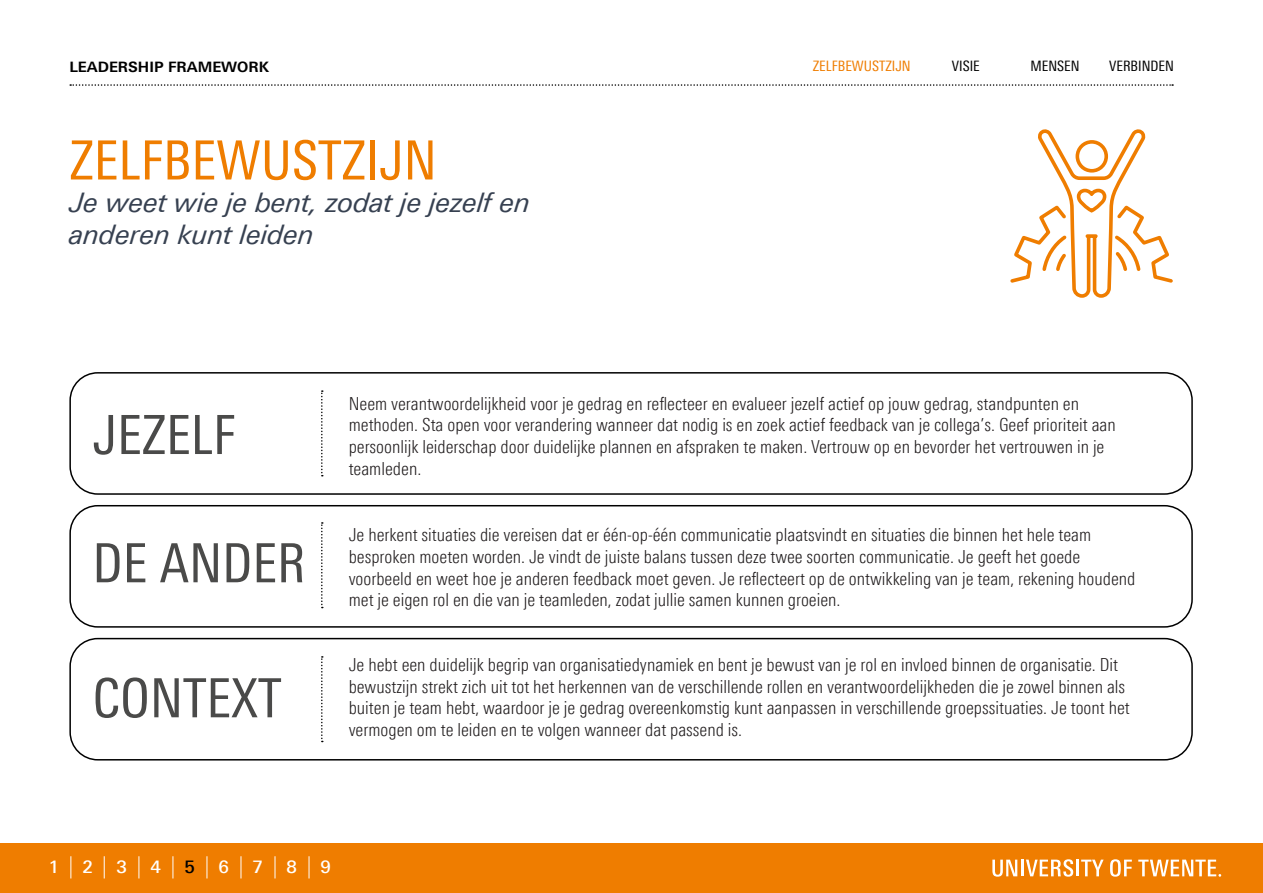
<style>
.page{position:relative;width:1263px;height:893px;background:#fff}
.page>*{position:absolute;margin:0;border:0;box-sizing:border-box;transform-origin:0 0}
.t1{font:54px "Linotype Univers 420 Cn";color:#4a4a49}
.t2{font:54px "Linotype Univers 420 Cn";color:#ef7d00}
.t3{font:italic 27px/32.4px "Linotype Univers 431";color:#374151}
.t4{font:300 18px/21.6px "Linotype Univers 320 Cn";color:#211d1e}
.t5{font:500 17.25px "Linotype Univers 530";color:#fff}
.t6{font:500 17.25px "Linotype Univers 530";color:#000}
.t7{font:14.4px "Linotype Univers 420 Cn";color:#000}
.t8{font:700 14.4px "Linotype Univers 630";color:#000}
.t9{font:14.4px "Linotype Univers 420 Cn";color:#ef7d00}
</style>
<div class="page">
<svg style="left:70px;top:84px;width:1103px;height:2px"></svg>
<div style="left:0;top:843px;width:1263px;height:50px;background:#ef7d00"></div>
<svg style="left:992px;top:860px;width:25px;height:17px"></svg>
<hr style="left:1021px;top:860px;width:3px;height:16px;background:#fff">
<hr style="left:1076px;top:860px;width:3px;height:16px;background:#fff">
<svg style="left:1026px;top:859px;width:47px;height:18px"></svg>
<svg style="left:1138px;top:860px;width:83px;height:17px"></svg>
<svg style="left:1081px;top:860px;width:22px;height:16px"></svg>
<svg style="left:1110px;top:859px;width:22px;height:18px"></svg>
<div style="left:69px;top:372px;width:1124px;height:123px;border:2px solid #000;border-radius:28px"></div>
<div style="left:69px;top:505px;width:1124px;height:123px;border:2px solid #000;border-radius:28px"></div>
<div style="left:69px;top:638px;width:1124px;height:122px;border:2px solid #000;border-radius:28px"></div>
<svg style="left:321px;top:390px;width:2px;height:86px"></svg>
<svg style="left:321px;top:522px;width:2px;height:86px"></svg>
<svg style="left:321px;top:656px;width:2px;height:86px"></svg>
<svg style="left:1010px;top:129px;width:163px;height:169px"></svg>
<svg style="left:70px;top:856px;width:1px;height:22px"></svg>
<svg style="left:104px;top:856px;width:1px;height:22px"></svg>
<svg style="left:138px;top:856px;width:1px;height:22px"></svg>
<svg style="left:172px;top:856px;width:1px;height:22px"></svg>
<svg style="left:206px;top:856px;width:1px;height:22px"></svg>
<svg style="left:240px;top:856px;width:1px;height:22px"></svg>
<svg style="left:274px;top:856px;width:1px;height:22px"></svg>
<svg style="left:309px;top:856px;width:1px;height:22px"></svg>
<p class="t8" style="left:69px;top:59px;width:201px">LEADERSHIP FRAMEWORK</p>
<h1 class="t2" style="left:69px;top:129px;width:369px">ZELFBEWUSTZIJN</h1>
<h2 class="t3" style="left:69px;top:186px;width:463px">Je weet wie je bent, zodat je jezelf en anderen kunt leiden</h2>
<p class="t9" style="left:813px;top:57px;width:99px">ZELFBEWUSTZIJN</p>
<p class="t7" style="left:952px;top:57px;width:29px">VISIE</p>
<p class="t7" style="left:1030px;top:57px;width:51px">MENSEN</p>
<p class="t7" style="left:1109px;top:57px;width:66px">VERBINDEN</p>
<h1 class="t1" style="left:92px;top:403px;width:145px">JEZELF</h1>
<h1 class="t1" style="left:92px;top:532px;width:214px">DE ANDER</h1>
<h1 class="t1" style="left:92px;top:667px;width:191px">CONTEXT</h1>
<p class="t4" style="left:349px;top:393px;width:769px">Neem verantwoordelijkheid voor je gedrag en reflecteer en evalueer jezelf actief op jouw gedrag, standpunten en methoden. Sta open voor verandering wanneer dat nodig is en zoek actief feedback van je collega’s. Geef prioriteit aan persoonlijk leiderschap door duidelijke plannen en afspraken te maken. Vertrouw op en bevorder het vertrouwen in je teamleden.</p>
<p class="t4" style="left:349px;top:524px;width:788px">Je herkent situaties die vereisen dat er één-op-één communicatie plaatsvindt en situaties die binnen het hele team besproken moeten worden. Je vindt de juiste balans tussen deze twee soorten communicatie. Je geeft het goede voorbeeld en weet hoe je anderen feedback moet geven. Je reflecteert op de ontwikkeling van je team, rekening houdend met je eigen rol en die van je teamleden, zodat jullie samen kunnen groeien.</p>
<p class="t4" style="left:349px;top:654px;width:783px">Je hebt een duidelijk begrip van organisatiedynamiek en bent je bewust van je rol en invloed binnen de organisatie. Dit bewustzijn strekt zich uit tot het herkennen van de verschillende rollen en verantwoordelijkheden die je zowel binnen als buiten je team hebt, waardoor je je gedrag overeenkomstig kunt aanpassen in verschillende groepssituaties. Je toont het vermogen om te leiden en te volgen wanneer dat passend is.</p>
<p class="t5" style="left:48px;top:856px;width:12px">1</p>
<p class="t5" style="left:82px;top:856px;width:12px">2</p>
<p class="t5" style="left:116px;top:856px;width:12px">3</p>
<p class="t5" style="left:150px;top:856px;width:12px">4</p>
<p class="t6" style="left:184px;top:856px;width:12px">5</p>
<p class="t5" style="left:218px;top:856px;width:12px">6</p>
<p class="t5" style="left:253px;top:856px;width:12px">7</p>
<p class="t5" style="left:287px;top:856px;width:12px">8</p>
<p class="t5" style="left:321px;top:856px;width:12px">9</p>
</div>
